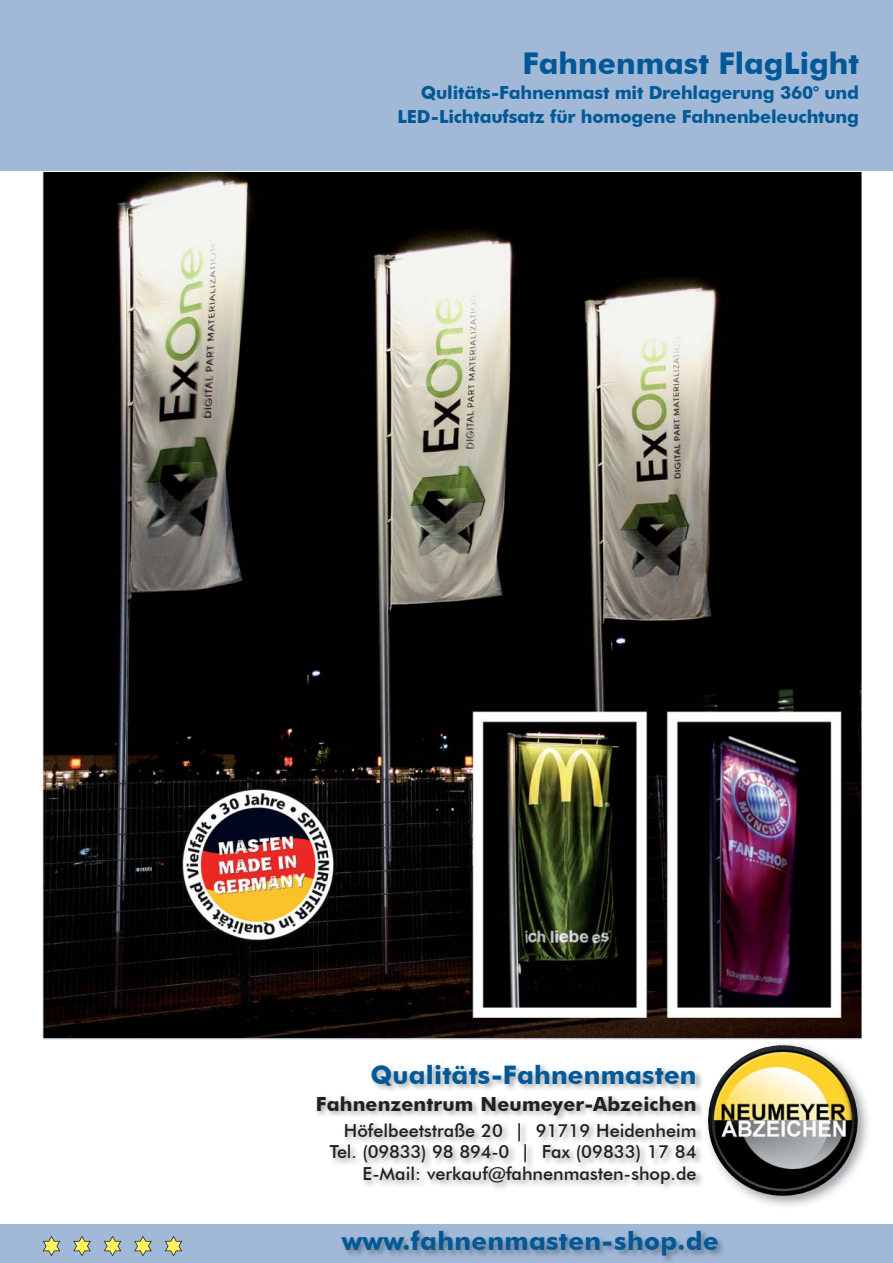
<style>
.page{position:relative;width:893px;height:1263px;background:#fff}
.page>*{position:absolute;margin:0;border:0;box-sizing:border-box;transform-origin:0 0}
.t1{font:700 30px "Futura BT";color:#005996}
.t2{font:700 25.5px "Futura BT";letter-spacing:.01em;color:#005996}
.t3{font:700 19.5px "Futura BT";letter-spacing:.01em;color:#231f20}
.t4{font:500 18px/21.6px "Futura BT";color:#231f20;text-align:right}
.t5{font:700 18px/24px "Futura BT";letter-spacing:-.01em;color:#005996;text-align:right}
</style>
<div class="page">
<div style="left:0;top:1225px;width:893px;height:38px;background:#a2b8d7"></div>
<img style="left:343px;top:1231px;width:380px;height:30px">
<svg style="left:43px;top:1236px;width:17px;height:20px"></svg>
<svg style="left:73px;top:1236px;width:18px;height:20px"></svg>
<svg style="left:104px;top:1236px;width:17px;height:20px"></svg>
<svg style="left:134px;top:1236px;width:18px;height:20px"></svg>
<svg style="left:165px;top:1236px;width:17px;height:20px"></svg>
<img style="left:707px;top:1044px;width:161px;height:162px">
<img style="left:783px;top:1045px;width:73px;height:61px">
<img style="left:317px;top:1065px;width:385px;height:124px">
<div style="left:0;top:0;width:893px;height:170px;background:#a2b8d7"></div>
<img style="left:43px;top:172px;width:819px;height:868px">
<h1 class="t1" style="left:522px;top:45px;width:338px">Fahnenmast FlagLight</h1>
<p class="t5" style="left:397px;top:81px;width:463px">Qulitäts-Fahnenmast mit Drehlagerung 360° und<br>LED-Lichtaufsatz für homogene Fahnenbeleuchtung</p>
<h2 class="t2" style="left:370px;top:1059px;width:328px">Qualitäts-Fahnenmasten</h2>
<p class="t3" style="left:316px;top:1092px;width:382px">Fahnenzentrum Neumeyer-Abzeichen</p>
<p class="t4" style="left:330px;top:1119px;width:368px">Höfelbeetstraße 20 | 91719 Heidenheim<br>Tel. (09833) 98 894-0 | Fax (09833) 17 84<br>E-Mail: verkauf@fahnenmasten-shop.de</p>
<h2 class="t2" style="left:342px;top:1226px;width:378px">www.fahnenmasten-shop.de</h2>
</div>
